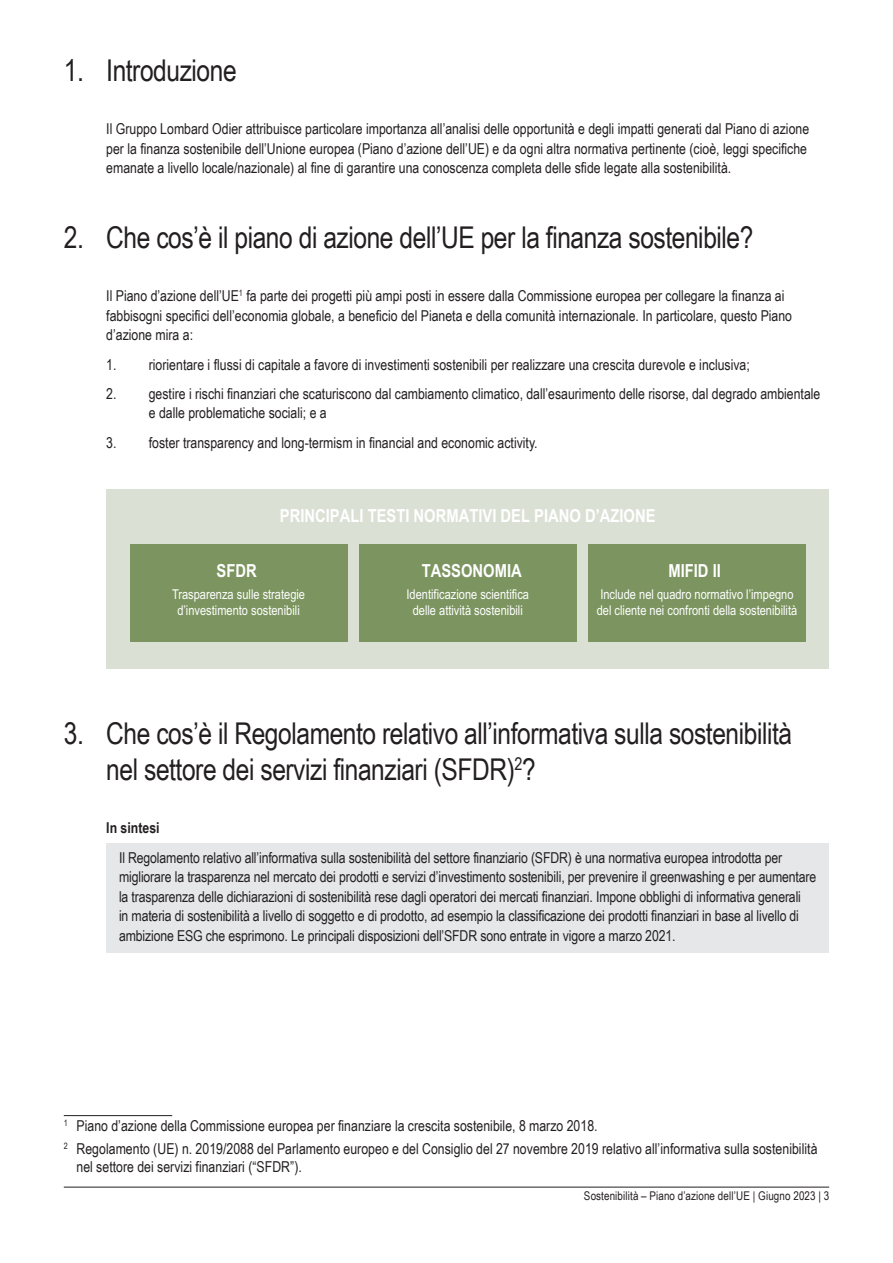
<style>
.page{position:relative;width:893px;height:1263px;background:#fff}
.page>*{position:absolute;margin:0;border:0;box-sizing:border-box;transform-origin:0 0}
.Titre_1{font:30px/36px "Arial Narrow";letter-spacing:-.015em;color:#231f20}
.t1{font:700 18px "Arial Narrow";color:#fff}
.Texte_niveau_2{font:15px/19.5px "Arial Narrow";color:#231f20}
.Texte_niveau_2_-_with_shade{font:15px/19.5px "Arial Narrow";letter-spacing:-.01em;color:#231f20}
.Texte_niveau_2___tab__chiffre{font:15px/19.5px "Arial Narrow";color:#231f20}
.Note_de_bas_de_page_2{font:15px/18px "Arial Narrow";color:#231f20}
.Note_de_bas_de_page_1{font:15px "Arial Narrow";color:#231f20}
.Texte_niveau_2-2{font:700 15px "Arial Narrow";color:#231f20}
.t2{font:13.5px/16.2px "Arial Narrow";color:#fff;text-align:center}
.t3{font:12px "Arial Narrow";letter-spacing:.01em;color:#231f20}
</style>
<div class="page">
<div style="left:106px;top:843px;width:723px;height:109px;background:#e6e7e9"></div>
<div style="left:106px;top:490px;width:723px;height:179px;background:#dbe0d5"></div>
<div style="left:130px;top:544px;width:218px;height:98px;background:#7c9560"></div>
<div style="left:359px;top:544px;width:218px;height:98px;background:#7c9560"></div>
<div style="left:588px;top:544px;width:218px;height:98px;background:#7c9560"></div>
<hr style="left:64px;top:1115px;width:108px;height:1px;background:#231f20">
<hr style="left:64px;top:1187px;width:765px;height:1px;background:#231f20">
<p class="Titre_1" style="left:64px;top:52px;width:174px">1. Introduzione</p>
<p class="Texte_niveau_2" style="left:106px;top:119px;width:704px">Il Gruppo Lombard Odier attribuisce particolare importanza all’analisi delle opportunità e degli impatti generati dal Piano di azione per la finanza sostenibile dell’Unione europea (Piano d’azione dell’UE) e da ogni altra normativa pertinente (cioè, leggi specifiche emanate a livello locale/nazionale) al fine di garantire una conoscenza completa delle sfide legate alla sostenibilità.</p>
<p class="Titre_1" style="left:64px;top:219px;width:691px">2. Che cos’è il piano di azione dell’UE per la finanza sostenibile?</p>
<p class="Texte_niveau_2" style="left:106px;top:286px;width:687px">Il Piano d’azione dell’UE<sup>1</sup> fa parte dei progetti più ampi posti in essere dalla Commissione europea per collegare la finanza ai fabbisogni specifici dell’economia globale, a beneficio del Pianeta e della comunità internazionale. In particolare, questo Piano d’azione mira a:</p>
<p class="Texte_niveau_2___tab__chiffre" style="left:106px;top:354px;width:645px">1. riorientare i flussi di capitale a favore di investimenti sostenibili per realizzare una crescita durevole e inclusiva;</p>
<p class="Texte_niveau_2___tab__chiffre" style="left:149px;top:383px;width:673px;text-indent:-43px">2. gestire i rischi finanziari che scaturiscono dal cambiamento climatico, dall’esaurimento delle risorse, dal degrado ambientale e dalle problematiche sociali; e a</p>
<p class="Texte_niveau_2___tab__chiffre" style="left:106px;top:432px;width:433px">3. foster transparency and long-termism in financial and economic activity.</p>
<p class="t1" style="left:280px;top:502px;width:377px">PRINCIPALI TESTI NORMATIVI DEL PIANO D’AZIONE</p>
<p class="t1" style="left:217px;top:557px;width:42px">SFDR</p>
<p class="t2" style="left:172px;top:586px;width:135px">Trasparenza sulle strategie d’investimento sostenibili</p>
<p class="t1" style="left:422px;top:557px;width:102px">TASSONOMIA</p>
<p class="t2" style="left:407px;top:586px;width:124px">Identificazione scientifica delle attività sostenibili</p>
<p class="t1" style="left:668px;top:557px;width:54px">MIFID II</p>
<p class="t2" style="left:597px;top:586px;width:202px;text-align:left">Include nel quadro normativo l’impegno del cliente nei confronti della sostenibilità</p>
<p class="Titre_1" style="left:106px;top:714px;width:687px;text-indent:-43px">3. Che cos’è il Regolamento relativo all’informativa sulla sostenibilità nel settore dei servizi finanziari (SFDR)<sup>2</sup>?</p>
<p class="Texte_niveau_2-2" style="left:106px;top:817px;width:55px">In sintesi</p>
<p class="Texte_niveau_2_-_with_shade" style="left:119px;top:847px;width:699px">Il Regolamento relativo all’informativa sulla sostenibilità del settore finanziario (SFDR) è una normativa europea introdotta per migliorare la trasparenza nel mercato dei prodotti e servizi d’investimento sostenibili, per prevenire il greenwashing e per aumentare la trasparenza delle dichiarazioni di sostenibilità rese dagli operatori dei mercati finanziari. Impone obblighi di informativa generali<br>in materia di sostenibilità a livello di soggetto e di prodotto, ad esempio la classificazione dei prodotti finanziari in base al livello di ambizione ESG che esprimono. Le principali disposizioni dell’SFDR sono entrate in vigore a marzo 2021.</p>
<p class="Note_de_bas_de_page_1" style="left:64px;top:1114px;width:535px"><sup>1</sup> Piano d’azione della Commissione europea per finanziare la crescita sostenibile, 8 marzo 2018.</p>
<p class="Note_de_bas_de_page_2" style="left:77px;top:1139px;width:742px;text-indent:-13px"><sup>2</sup> Regolamento (UE) n. 2019/2088 del Parlamento europeo e del Consiglio del 27 novembre 2019 relativo all’informativa sulla sostenibilità nel settore dei servizi finanziari (“SFDR”).</p>
<p class="t3" style="left:584px;top:1187px;width:247px">Sostenibilità – Piano d’azione dell’UE | Giugno 2023 | 3</p>
</div>
